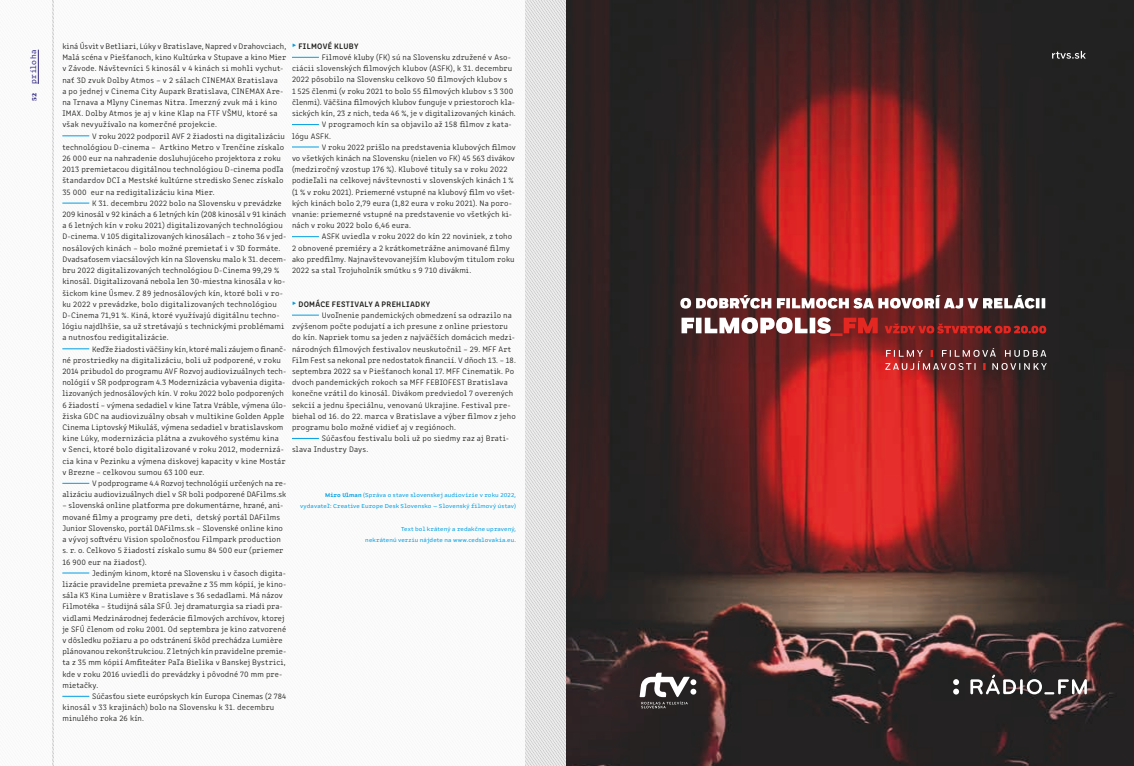
<style>
.page{position:relative;width:1134px;height:766px;background:#fff}
.page>*{position:absolute;margin:0;border:0;box-sizing:border-box;transform-origin:0 0}
.t1{font:600 10px "Tabac G2";color:#312783}
.t2{font:300 8.3px/11.2px "Clone Rounded";letter-spacing:.015em;color:#1d1d1b}
.t3{font:300 8.3px "Clone Rounded";letter-spacing:-.005em;color:#1d1d1b}
.t4{font:600 8.2px "Clone Rounded";letter-spacing:.035em;color:#1d1d1b}
.t5{font:8px "Magnetic Pro";letter-spacing:.065em;color:#312783}
.t6{font:6px "Magnetic Pro";letter-spacing:.02em;color:#009fe3}
.s1{color:#009fe3}
.s2{font-weight:700}
</style>
<div class="page">
<img style="left:52px;top:0;width:515px;height:765px">
<div style="left:54px;top:0;width:470px;height:765px;background:#fff"></div>
<svg style="left:292px;top:57px;width:27px;height:1px"></svg>
<svg style="left:292px;top:124px;width:27px;height:1px"></svg>
<svg style="left:292px;top:147px;width:27px;height:1px"></svg>
<svg style="left:292px;top:236px;width:27px;height:1px"></svg>
<svg style="left:292px;top:315px;width:27px;height:1px"></svg>
<svg style="left:292px;top:438px;width:27px;height:1px"></svg>
<svg style="left:62px;top:136px;width:27px;height:1px"></svg>
<svg style="left:62px;top:203px;width:27px;height:1px"></svg>
<svg style="left:62px;top:348px;width:27px;height:1px"></svg>
<svg style="left:62px;top:483px;width:27px;height:1px"></svg>
<svg style="left:62px;top:572px;width:27px;height:1px"></svg>
<svg style="left:62px;top:696px;width:27px;height:1px"></svg>
<hr style="left:38px;top:50px;width:1px;height:34px;background:#312783">
<img style="left:567px;top:0;width:567px;height:765px">
<svg style="left:639px;top:672px;width:57px;height:36px"></svg>
<svg style="left:953px;top:679px;width:6px;height:15px"></svg>
<svg style="left:970px;top:674px;width:46px;height:20px"></svg>
<hr style="left:1020px;top:679px;width:3px;height:15px;background:#fff">
<svg style="left:1027px;top:679px;width:60px;height:15px"></svg>
<svg style="left:1052px;top:51px;width:34px;height:8px"></svg>
<svg style="left:885px;top:348px;width:162px;height:22px"></svg>
<svg style="left:680px;top:295px;width:365px;height:13px"></svg>
<svg style="left:681px;top:317px;width:365px;height:19px"></svg>
<p class="t5" style="left:28px;top:84px;width:36px;rotate:-90deg">príloha</p>
<p class="t1" style="left:26px;top:101px;width:9px;rotate:-90deg">52</p>
<p class="t4" style="left:292px;top:40px;width:68px"><span class="s1">▶</span> FILMOVÉ KLUBY</p>
<p class="t2" style="left:292px;top:51px;width:222px;text-indent:30px">Filmové kluby (FK) sú na Slovensku združené v Aso&shy;ciácii slovenských filmových klubov (ASFK), k 31. decembru<br>2022 pôsobilo na Slovensku celkovo 50 filmových klubov s</p>
<p class="t2" style="left:292px;top:85px;width:223px">1 525 členmi (v roku 2021 to bolo 55 filmových klubov s 3 300</p>
<p class="t2" style="left:292px;top:96px;width:225px">členmi). Väčšina filmových klubov funguje v priestoroch kla-</p>
<p class="t2" style="left:292px;top:107px;width:225px">sických kín, 23 z nich, teda 46 %, je v digitalizovaných kinách.</p>
<p class="t2" style="left:292px;top:118px;width:221px;text-indent:30px">V programoch kín sa objavilo až 158 filmov z kata&shy;lógu ASFK.</p>
<p class="t2" style="left:322px;top:141px;width:196px">V roku 2022 prišlo na predstavenia klubových filmov</p>
<p class="t2" style="left:292px;top:152px;width:224px">vo všetkých kinách na Slovensku (nielen vo FK) 45 563 divákov</p>
<p class="t2" style="left:292px;top:163px;width:223px">(medziročný vzostup 176 %). Klubové tituly sa v roku 2022 podieľali na celkovej návštevnosti v slovenských kinách 1 %</p>
<p class="t2" style="left:292px;top:185px;width:225px">(1 % v roku 2021). Priemerné vstupné na klubový film vo všet-</p>
<p class="t2" style="left:292px;top:197px;width:222px">kých kinách bolo 2,79 eura (1,82 eura v roku 2021). Na poro-</p>
<p class="t2" style="left:292px;top:208px;width:222px">vnanie: priemerné vstupné na predstavenie vo všetkých ki-</p>
<p class="t2" style="left:292px;top:219px;width:121px">nách v roku 2022 bolo 6,46 eura.</p>
<p class="t2" style="left:292px;top:230px;width:224px;text-indent:30px">ASFK uviedla v roku 2022 do kín 22 noviniek, z toho 2 obnovené premiéry a 2 krátkometrážne animované filmy ako predfilmy. Najnavštevovanejším klubovým titulom roku 2022 sa stal Trojuholník smútku s 9 710 divákmi.</p>
<p class="t4" style="left:292px;top:297px;width:140px"><span class="s1">▶</span> DOMÁCE FESTIVALY A PREHLIADKY</p>
<p class="t2" style="left:292px;top:309px;width:224px;text-indent:30px">Uvoľnenie pandemických obmedzení sa odrazilo na zvýšenom počte podujatí a ich presune z online priestoru do kín. Napriek tomu sa jeden z najväčších domácich medzi-</p>
<p class="t2" style="left:292px;top:342px;width:221px">národných filmových festivalov neuskutočnil – 29. MFF Art</p>
<p class="t2" style="left:292px;top:353px;width:225px">Film Fest sa nekonal pre nedostatok financií. V dňoch 13. – 18.</p>
<p class="t2" style="left:292px;top:365px;width:225px">septembra 2022 sa v Piešťanoch konal 17. MFF Cinematik. Po dvoch pandemických rokoch sa MFF FEBIOFEST Bratislava konečne vrátil do kinosál. Divákom predviedol 7 overených sekcií a jednu špeciálnu, venovanú Ukrajine. Festival pre&shy;biehal od 16. do 22. marca v Bratislave a výber filmov z jeho programu bolo možné vidieť aj v regiónoch.</p>
<p class="t2" style="left:292px;top:432px;width:219px;text-indent:30px">Súčasťou festivalu boli už po siedmy raz aj Brati&shy;slava Industry Days.</p>
<p class="t6" style="left:325px;top:491px;width:192px"><span class="s2">Miro Ulman</span> (Správa o stave slovenskej audiovízie v roku 2022,</p>
<p class="t6" style="left:300px;top:502px;width:217px">vydavateľ: Creative Europe Desk Slovensko – Slovenský filmový ústav)</p>
<p class="t6" style="left:401px;top:524px;width:116px">Text bol krátený a redakčne upravený,</p>
<p class="t6" style="left:365px;top:536px;width:152px">nekrátenú verziu nájdete na www.cedslovakia.eu.</p>
<p class="t2" style="left:62px;top:40px;width:225px">kiná Úsvit v Betliari, Lúky v Bratislave, Napred v Drahovciach,</p>
<p class="t2" style="left:62px;top:51px;width:225px">Malá scéna v Piešťanoch, kino Kultúrka v Stupave a kino Mier</p>
<p class="t2" style="left:62px;top:62px;width:223px">v Závode. Návštevníci 5 kinosál v 4 kinách si mohli vychut&shy;nať 3D zvuk Dolby Atmos – v 2 sálach CINEMAX Bratislava a po jednej v Cinema City Aupark Bratislava, CINEMAX Are&shy;na Trnava a Mlyny Cinemas Nitra. Imerzný zvuk má i kino IMAX. Dolby Atmos je aj v kine Klap na FTF VŠMU, ktoré sa však nevyužívalo na komerčné projekcie.</p>
<p class="t2" style="left:92px;top:130px;width:194px">V roku 2022 podporil AVF 2 žiadosti na digitalizáciu</p>
<p class="t2" style="left:62px;top:141px;width:223px">technológiou D-cinema – Artkino Metro v Trenčíne získalo 26 000 eur na nahradenie dosluhujúceho projektora z roku 2013 premietacou digitálnou technológiou D-cinema podľa štandardov DCI a Mestské kultúrne stredisko Senec získalo 35 000 eur na redigitalizáciu kina Mier.</p>
<p class="t2" style="left:92px;top:197px;width:191px">K 31. decembru 2022 bolo na Slovensku v prevádzke</p>
<p class="t2" style="left:62px;top:208px;width:225px">209 kinosál v 92 kinách a 6 letných kín (208 kinosál v 91 kinách</p>
<p class="t2" style="left:62px;top:219px;width:222px">a 6 letných kín v roku 2021) digitalizovaných technológiou</p>
<p class="t2" style="left:62px;top:230px;width:225px">D-cinema. V 105 digitalizovaných kinosálach – z toho 36 v jed-</p>
<p class="t2" style="left:62px;top:242px;width:219px">nosálových kinách – bolo možné premietať i v 3D formáte.</p>
<p class="t2" style="left:62px;top:253px;width:225px">Dvadsaťosem viacsálových kín na Slovensku malo k 31. decem-</p>
<p class="t2" style="left:62px;top:264px;width:218px">bru 2022 digitalizovaných technológiou D-Cinema 99,29 %</p>
<p class="t2" style="left:62px;top:275px;width:225px">kinosál. Digitalizovaná nebola len 30-miestna kinosála v ko-</p>
<p class="t2" style="left:62px;top:286px;width:223px">šickom kine Úsmev. Z 89 jednosálových kín, ktoré boli v ro&shy;ku 2022 v prevádzke, bolo digitalizovaných technológiou D-Cinema 71,91 %. Kiná, ktoré využívajú digitálnu techno&shy;lógiu najdlhšie, sa už stretávajú s technickými problémami a nutnosťou redigitalizácie.</p>
<p class="t2" style="left:92px;top:342px;width:196px">Keďže žiadosti väčšiny kín, ktoré mali záujem o finanč-</p>
<p class="t2" style="left:62px;top:354px;width:220px">né prostriedky na digitalizáciu, boli už podporené, v roku</p>
<p class="t2" style="left:62px;top:365px;width:225px">2014 pribudol do programu AVF Rozvoj audiovizuálnych tech-</p>
<p class="t2" style="left:62px;top:376px;width:225px">nológií v SR podprogram 4.3 Modernizácia vybavenia digita-</p>
<p class="t2" style="left:62px;top:387px;width:223px">lizovaných jednosálových kín. V roku 2022 bolo podporených</p>
<p class="t2" style="left:62px;top:398px;width:225px">6 žiadostí – výmena sedadiel v kine Tatra Vráble, výmena úlo-</p>
<p class="t2" style="left:62px;top:410px;width:224px">žiska GDC na audiovizuálny obsah v multikine Golden Apple</p>
<p class="t2" style="left:62px;top:421px;width:223px">Cinema Liptovský Mikuláš, výmena sedadiel v bratislavskom</p>
<p class="t2" style="left:62px;top:432px;width:218px">kine Lúky, modernizácia plátna a zvukového systému kina</p>
<p class="t2" style="left:62px;top:443px;width:225px">v Senci, ktoré bolo digitalizované v roku 2012, modernizá&shy;cia kina v Pezinku a výmena diskovej kapacity v kine Mostár v Brezne – celkovou sumou 63 100 eur.</p>
<p class="t3" style="left:92px;top:477px;width:196px">V podprograme 4.4 Rozvoj technológií určených na re-</p>
<p class="t2" style="left:62px;top:488px;width:225px">alizáciu audiovizuálnych diel v SR boli podporené DAFilms.sk</p>
<p class="t2" style="left:62px;top:499px;width:222px">– slovenská online platforma pre dokumentárne, hrané, ani-</p>
<p class="t2" style="left:62px;top:510px;width:219px">mované filmy a programy pre deti, detský portál DAFilms</p>
<p class="t2" style="left:62px;top:522px;width:222px">Junior Slovensko, portál DAFilms.sk – Slovenské online kino</p>
<p class="t2" style="left:62px;top:533px;width:222px">a vývoj softvéru Vision spoločnosťou Filmpark production s. r. o. Celkovo 5 žiadostí získalo sumu 84 500 eur (priemer<br>16 900 eur na žiadosť).</p>
<p class="t2" style="left:92px;top:566px;width:195px">Jediným kinom, ktoré na Slovensku i v časoch digita-</p>
<p class="t2" style="left:62px;top:578px;width:225px">lizácie pravidelne premieta prevažne z 35 mm kópií, je kino-</p>
<p class="t2" style="left:62px;top:589px;width:222px">sála K3 Kina Lumière v Bratislave s 36 sedadlami. Má názov<br>Filmotéka – študijná sála SFÚ. Jej dramaturgia sa riadi pra-</p>
<p class="t2" style="left:62px;top:611px;width:224px">vidlami Medzinárodnej federácie filmových archívov, ktorej</p>
<p class="t2" style="left:62px;top:622px;width:225px">je SFÚ členom od roku 2001. Od septembra je kino zatvorené</p>
<p class="t2" style="left:62px;top:634px;width:222px">v dôsledku požiaru a po odstránení škôd prechádza Lumière</p>
<p class="t2" style="left:62px;top:645px;width:225px">plánovanou rekonštrukciou. Z letných kín pravidelne premie-</p>
<p class="t2" style="left:62px;top:656px;width:225px">ta z 35 mm kópií Amfiteáter Paľa Bielika v Banskej Bystrici,</p>
<p class="t2" style="left:62px;top:667px;width:221px">kde v roku 2016 uviedli do prevádzky i pôvodné 70 mm pre-</p>
<p class="t2" style="left:62px;top:678px;width:37px">mietačky.</p>
<p class="t2" style="left:92px;top:690px;width:196px">Súčasťou siete európskych kín Europa Cinemas (2 784</p>
<p class="t2" style="left:62px;top:701px;width:213px">kinosál v 33 krajinách) bolo na Slovensku k 31. decembru minulého roka 26 kín.</p>
</div>
